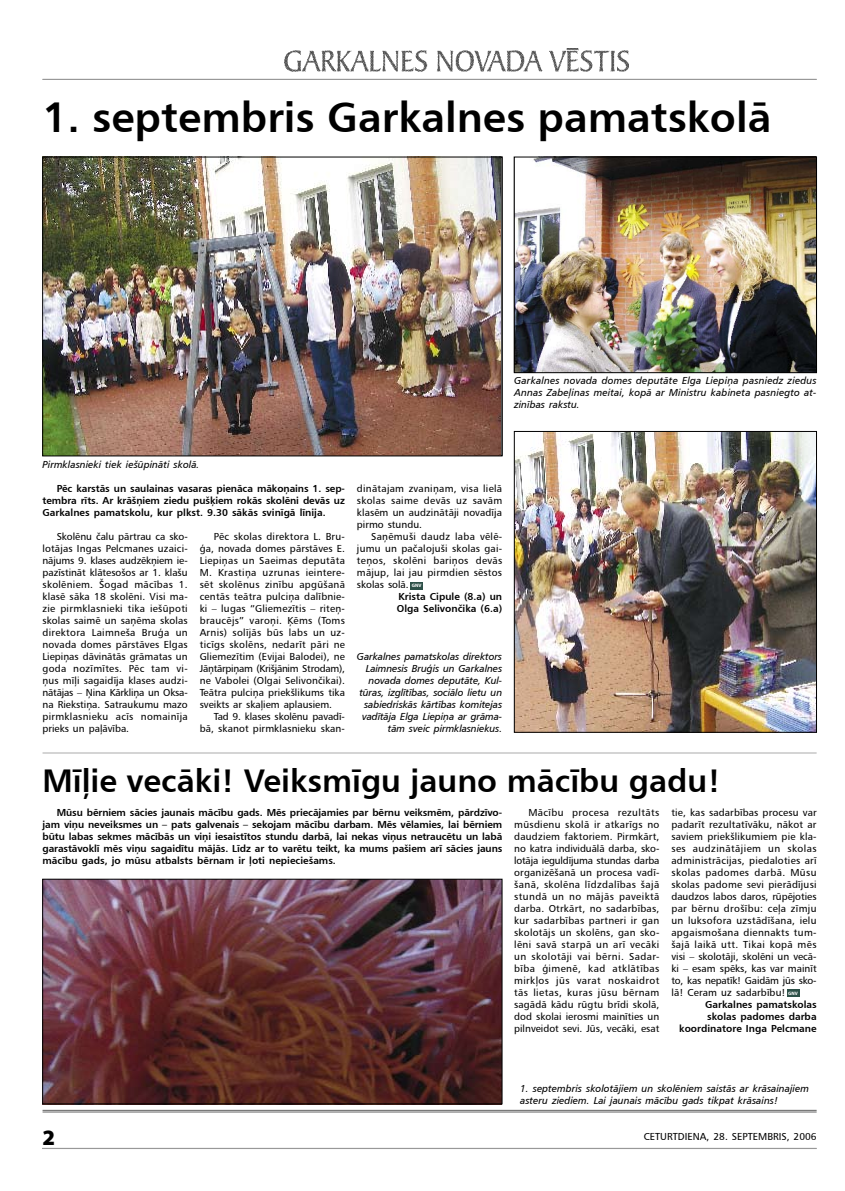
<style>
.page{position:relative;width:845px;height:1191px;background:#fff}
.page>*{position:absolute;margin:0;border:0;box-sizing:border-box;transform-origin:0 0}
.t1{font:42px "Humanist 777 TL Bold B";color:#000}
.t2{font:32px "Humanist 777 TL Bold B";color:#000}
.t3{font:900 22px "Myriad Pro";color:#000}
.t4{font:10px/12px "Humanist 777 TL Roman B";letter-spacing:.005em;color:#000;text-align:justify}
.t5{font:10px/12px "Humanist 777 TL Bold B";color:#000;text-align:justify}
.t6{font:10px/12px "Humanist 777 TL Italic B";letter-spacing:-.01em;color:#000;text-align:justify}
.t7{font:700 4.8px "Myriad Pro";color:#fff}
</style>
<div class="page">
<hr style="left:43px;top:79px;width:773px;height:1px;background:#989898">
<hr style="left:43px;top:1110px;width:773px;height:1px;background:#636363">
<hr style="left:43px;top:1111px;width:773px;height:1px;background:#636363">
<hr style="left:42px;top:1148px;width:774px;height:1px;background:#989898">
<img style="left:285px;top:48px;width:343px;height:23px">
<div style="left:411px;top:582px;width:12px;height:7px;background:#2d5048"></div>
<div style="left:787px;top:989px;width:12px;height:8px;background:#2d5048"></div>
<img style="left:42px;top:879px;width:460px;height:225px">
<img style="left:514px;top:431px;width:303px;height:301px">
<hr style="left:43px;top:753px;width:773px;height:1px;background:#aaa">
<img style="left:42px;top:157px;width:460px;height:299px">
<img style="left:514px;top:157px;width:303px;height:216px">
<h1 class="t1" style="left:43px;top:90px;width:730px">1. septembris Garkalnes pamatskolā</h1>
<p class="t6" style="left:514px;top:374px;width:304px">Garkalnes novada domes deputāte Elga Liepiņa pasniedz ziedus Annas Zabeļinas meitai, kopā ar Ministru kabineta pasniegto at&shy;zinības rakstu.</p>
<p class="t6" style="left:43px;top:458px;width:158px">Pirmklasnieki tiek iešūpināti skolā.</p>
<p class="t5" style="left:43px;top:482px;width:304px;text-indent:14px">Pēc karstās un saulainas vasaras pienāca mākoņains 1. sep&shy;tembra rīts. Ar krāšņiem ziedu pušķiem rokās skolēni devās uz Garkalnes pamatskolu, kur plkst. 9.30 sākās svinīgā līnija.</p>
<p class="t4" style="left:43px;top:530px;width:147px;text-indent:14px">Skolēnu čalu pārtrau ca sko&shy;lotājas Ingas Pelcmanes uzaici&shy;nājums 9. klases audzēkņiem ie&shy;pazīstināt klātesošos ar 1. klašu skolēniem. Šogad mācības 1. klasē sāka 18 skolēni. Visi ma&shy;zie pirmklasnieki tika iešūpoti skolas saimē un saņēma skolas direktora Laimneša Bruģa un novada domes pārstāves Elgas Liepiņas dāvinātās grāmatas un goda nozīmītes. Pēc tam vi&shy;ņus mīļi sagaidīja klases audzi&shy;nātājas – Ņina Kārkliņa un Oksa&shy;na Riekstiņa. Satraukumu mazo pirmklasnieku acīs nomainīja prieks un paļāvība.</p>
<p class="t4" style="left:200px;top:530px;width:147px;text-indent:14px">Pēc skolas direktora L. Bru&shy;ģa, novada domes pārstāves E.<br>Liepiņas un Saeimas deputāta M. Krastiņa uzrunas ieintere&shy;sēt skolēnus zinību apgūšanā centās teātra pulciņa dalībnie&shy;ki – lugas “Gliemezītis – riteņ&shy;braucējs” varoņi. Ķēms (Toms Arnis) solījās būs labs un uz&shy;ticīgs skolēns, nedarīt pāri ne Gliemezītim (Evijai Balodei), ne Jāņtārpiņam (Krišjānim Strodam), ne Vabolei (Olgai Selivončikai).<br>Teātra pulciņa priekšlikums tika sveikts ar skaļiem aplausiem.</p>
<p class="t4" style="left:200px;top:710px;width:147px;text-align:right">Tad 9. klases skolēnu pavadī&shy;bā, skanot pirmklasnieku skan-</p>
<p class="t4" style="left:357px;top:482px;width:147px">dinātajam zvaniņam, visa lielā skolas saime devās uz savām klasēm un audzinātāji novadīja pirmo stundu.</p>
<p class="t4" style="left:357px;top:530px;width:147px;text-indent:14px">Saņēmuši daudz laba vēlē&shy;jumu un pačalojuši skolas gai&shy;teņos, skolēni bariņos devās mājup, lai jau pirmdien sēstos skolas solā.</p>
<p class="t5" style="left:397px;top:590px;width:107px">Krista Cipule (8.a) un<br>Olga Selivončika (6.a)</p>
<p class="t7" style="left:412px;top:582px;width:11px">GNV</p>
<p class="t6" style="left:357px;top:650px;width:147px;text-align:right">Garkalnes pamatskolas direktors<br>Laimnesis Bruģis un Garkalnes novada domes deputāte, Kul&shy;tūras, izglītības, sociālo lietu un sabiedriskās kārtības komitejas vadītāja Elga Liepiņa ar grāma&shy;tām sveic pirmklasniekus.</p>
<h2 class="t2" style="left:43px;top:760px;width:679px">Mīļie vecāki! Veiksmīgu jauno mācību gadu!</h2>
<p class="t5" style="left:43px;top:806px;width:461px;text-indent:14px">Mūsu bērniem sācies jaunais mācību gads. Mēs priecājamies par bērnu veiksmēm, pārdzīvo&shy;jam viņu neveiksmes un – pats galvenais – sekojam mācību darbam. Mēs vēlamies, lai bērniem būtu labas sekmes mācībās un viņi iesaistītos stundu darbā, lai nekas viņus netraucētu un labā garastāvoklī mēs viņu sagaidītu mājās. Līdz ar to varētu teikt, ka mums pašiem arī sācies jauns mācību gads, jo mūsu atbalsts bērnam ir ļoti nepieciešams.</p>
<p class="t4" style="left:514px;top:806px;width:147px;text-indent:14px">Mācību procesa rezultāts mūsdienu skolā ir atkarīgs no daudziem faktoriem. Pirmkārt, no katra individuālā darba, sko&shy;lotāja ieguldījuma stundas darba organizēšanā un procesa vadī&shy;šanā, skolēna līdzdalības šajā stundā un no mājās paveiktā darba. Otrkārt, no sadarbības, kur sadarbības partneri ir gan skolotājs un skolēns, gan sko&shy;lēni savā starpā un arī vecāki un skolotāji vai bērni. Sadar&shy;bība ģimenē, kad atklātības mirkļos jūs varat noskaidrot tās lietas, kuras jūsu bērnam sagādā kādu rūgtu brīdi skolā, dod skolai ierosmi mainīties un pilnveidot sevi. Jūs, vecāki, esat</p>
<p class="t4" style="left:671px;top:806px;width:147px">tie, kas sadarbības procesu var padarīt rezultatīvāku, nākot ar saviem priekšlikumiem pie kla&shy;ses audzinātājiem un skolas administrācijas, piedaloties arī skolas padomes darbā. Mūsu skolas padome sevi pierādījusi daudzos labos daros, rūpējoties par bērnu drošību: ceļa zīmju un luksofora uzstādīšana, ielu apgaismošana diennakts tum&shy;šajā laikā utt. Tikai kopā mēs visi – skolotāji, skolēni un vecā&shy;ki – esam spēks, kas var mainīt to, kas nepatīk! Gaidām jūs sko&shy;lā! Ceram uz sadarbību!</p>
<p class="t7" style="left:788px;top:990px;width:11px">GNV</p>
<p class="t5" style="left:679px;top:998px;width:139px;text-align:right">Garkalnes pamatskolas skolas padomes darba koordinatore Inga Pelcmane</p>
<h3 class="t3" style="left:43px;top:1123px;width:14px">2</h3>
<p class="t6" style="left:520px;top:1082px;width:290px">1. septembris skolotājiem un skolēniem saistās ar krāsainajiem asteru ziediem. Lai jaunais mācību gads tikpat krāsains!</p>
<p class="t4" style="left:644px;top:1130px;width:174px">CETU RTDIENA, 28. SEPTEMBRIS, 2006</p>
</div>
